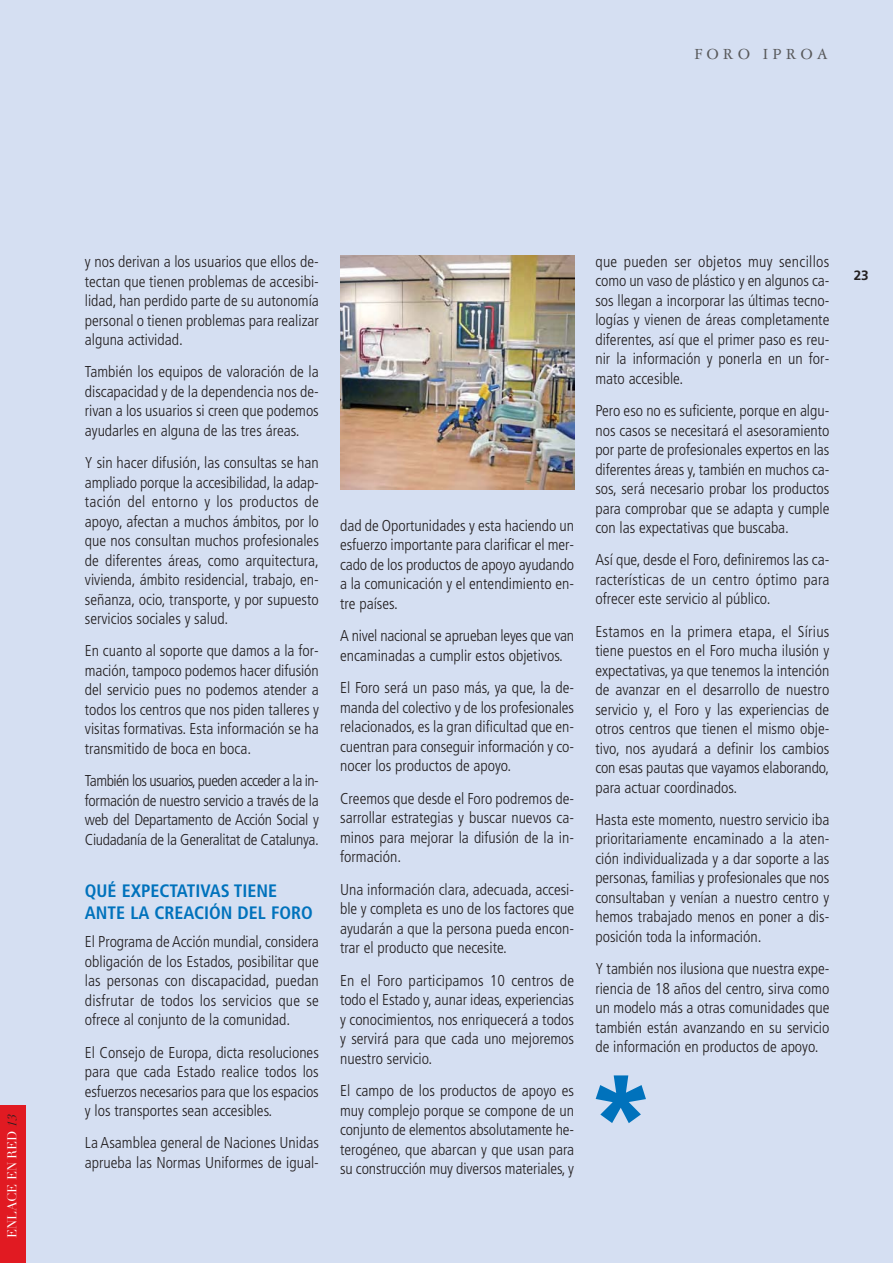
<style>
.page{position:relative;width:893px;height:1263px;background:#fff}
.page>*{position:absolute;margin:0;border:0;box-sizing:border-box;transform-origin:0 0}
.t1{font:900 120px "Frutiger";color:#0072bc}
.t2{font:700 condensed 18px/22.5px "Frutiger";color:#0072bc}
.t3{font:16.5px "Garamond Three";letter-spacing:.25em;color:#58595b}
.t4{font:300 condensed 15.75px/19.5px "Frutiger";color:#231f20;text-align:justify}
.t5{font:700 13.5px "Frutiger";color:#231f20}
.t6{font:12.75px "Didot LH";color:#fff}
.s1{font-style:italic;color:#231f20}
</style>
<div class="page">
<div style="left:0;top:0;width:892px;height:1263px;background:#d5dff2"></div>
<div style="left:0;top:1106px;width:25px;height:157px;background:#e11a22"></div>
<img style="left:340px;top:255px;width:234px;height:234px">
<p class="t3" style="left:694px;top:48px;width:135px">FORO IPROA</p>
<p class="t6" style="left:7px;top:1238px;width:126px;rotate:-90deg">ENLACE EN RED <span class="s1">13</span></p>
<p class="t4" style="left:85px;top:253px;width:235px">y nos derivan a los usuarios que ellos de&shy;tectan que tienen problemas de accesibi&shy;lidad, han perdido parte de su autonomía personal o tienen problemas para realizar alguna actividad.</p>
<p class="t4" style="left:85px;top:363px;width:235px">También los equipos de valoración de la discapacidad y de la dependencia nos de&shy;rivan a los usuarios si creen que podemos ayudarles en alguna de las tres áreas.</p>
<p class="t4" style="left:85px;top:454px;width:235px">Y sin hacer difusión, las consultas se han ampliado porque la accesibilidad, la adap&shy;tación del entorno y los productos de apoyo, afectan a muchos ámbitos, por lo que nos consultan muchos profesionales de diferentes áreas, como arquitectura, vivienda, ámbito residencial, trabajo, en&shy;señanza, ocio, transporte, y por supuesto servicios sociales y salud.</p>
<p class="t4" style="left:85px;top:642px;width:235px">En cuanto al soporte que damos a la for&shy;mación, tampoco podemos hacer difusión del servicio pues no podemos atender a todos los centros que nos piden talleres y visitas formativas. Esta información se ha transmitido de boca en boca.</p>
<p class="t4" style="left:85px;top:772px;width:235px">También los usuarios,pueden acceder a la in&shy;formación de nuestro servicio a través de la web del Departamento de Acción Social y Ciudadanía de la Generalitat de Catalunya.</p>
<p class="t2" style="left:85px;top:881px;width:229px">QUÉ EXPECTATIVAS TIENE<br>ANTE LA CREACIÓN DEL FORO</p>
<p class="t4" style="left:85px;top:933px;width:235px">El Programa de Acción mundial, considera obligación de los Estados, posibilitar que las personas con discapacidad, puedan disfrutar de todos los servicios que se ofrece al conjunto de la comunidad.</p>
<p class="t4" style="left:85px;top:1044px;width:235px">El Consejo de Europa, dicta resoluciones para que cada Estado realice todos los esfuerzos necesarios para que los espacios y los transportes sean accesibles.</p>
<p class="t4" style="left:85px;top:1134px;width:235px">La Asamblea general de Naciones Unidas aprueba las Normas Uniformes de igual-</p>
<p class="t4" style="left:340px;top:517px;width:235px">dad de Oportunidades y esta haciendo un esfuerzo importante para clarificar el mer&shy;cado de los productos de apoyo ayudando a la comunicación y el entendimiento en&shy;tre países.</p>
<p class="t4" style="left:340px;top:627px;width:235px">A nivel nacional se aprueban leyes que van encaminadas a cumplir estos objetivos.</p>
<p class="t4" style="left:340px;top:679px;width:235px">El Foro será un paso más, ya que, la de&shy;manda del colectivo y de los profesionales relacionados, es la gran dificultad que en&shy;cuentran para conseguir información y co&shy;nocer los productos de apoyo.</p>
<p class="t4" style="left:340px;top:790px;width:235px">Creemos que desde el Foro podremos de&shy;sarrollar estrategias y buscar nuevos ca&shy;minos para mejorar la difusión de la in&shy;formación.</p>
<p class="t4" style="left:340px;top:881px;width:235px">Una información clara, adecuada, accesi&shy;ble y completa es uno de los factores que ayudarán a que la persona pueda encon&shy;trar el producto que necesite.</p>
<p class="t4" style="left:340px;top:972px;width:235px">En el Foro participamos 10 centros de todo el Estado y, aunar ideas, experiencias y conocimientos, nos enriquecerá a todos y servirá para que cada uno mejoremos nuestro servicio.</p>
<p class="t4" style="left:340px;top:1083px;width:235px">El campo de los productos de apoyo es muy complejo porque se compone de un conjunto de elementos absolutamente he&shy;terogéneo, que abarcan y que usan para su construcción muy diversos materiales, y</p>
<p class="t4" style="left:595px;top:253px;width:235px">que pueden ser objetos muy sencillos como un vaso de plástico y en algunos ca&shy;sos llegan a incorporar las últimas tecno&shy;logías y vienen de áreas completamente diferentes, así que el primer paso es reu&shy;nir la información y ponerla en un for&shy;mato accesible.</p>
<p class="t4" style="left:595px;top:402px;width:235px">Pero eso no es suficiente, porque en algu&shy;nos casos se necesitará el asesoramiento por parte de profesionales expertos en las diferentes áreas y, también en muchos ca&shy;sos, será necesario probar los productos para comprobar que se adapta y cumple con las expectativas que buscaba.</p>
<p class="t4" style="left:595px;top:552px;width:235px">Así que, desde el Foro, definiremos las ca&shy;racterísticas de un centro óptimo para ofrecer este servicio al público.</p>
<p class="t4" style="left:595px;top:623px;width:235px">Estamos en la primera etapa, el Sírius tiene puestos en el Foro mucha ilusión y expectativas, ya que tenemos la intención de avanzar en el desarrollo de nuestro servicio y, el Foro y las experiencias de otros centros que tienen el mismo obje&shy;tivo, nos ayudará a definir los cambios con esas pautas que vayamos elaborando, para actuar coordinados.</p>
<p class="t4" style="left:595px;top:811px;width:235px">Hasta este momento, nuestro servicio iba prioritariamente encaminado a la aten&shy;ción individualizada y a dar soporte a las personas, familias y profesionales que nos consultaban y venían a nuestro centro y hemos trabajado menos en poner a dis&shy;posición toda la información.</p>
<p class="t4" style="left:595px;top:960px;width:235px">Y también nos ilusiona que nuestra expe&shy;riencia de 18 años del centro, sirva como un modelo más a otras comunidades que también están avanzando en su servicio de información en productos de apoyo.</p>
<h1 class="t1" style="left:584px;top:1069px;width:75px">*</h1>
<p class="t5" style="left:853px;top:270px;width:17px">23</p>
</div>
